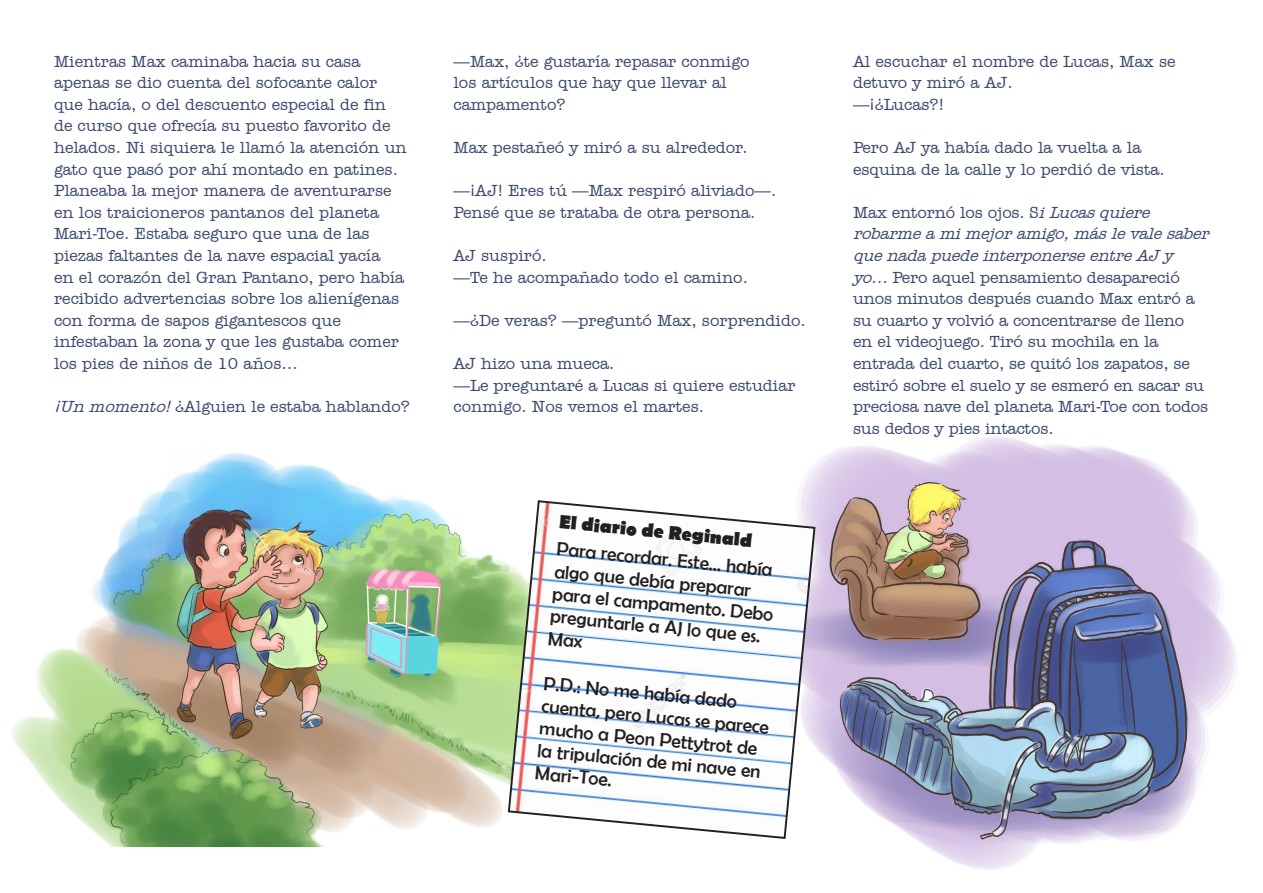
<style>
.page{position:relative;width:1263px;height:893px;background:#fff}
.page>*{position:absolute;margin:0;border:0;box-sizing:border-box;transform-origin:0 0}
.No_Spacing{font:19.35px/22.6px "Berlin Sans FB";color:#231f20}
.No_Spacing-2{font:700 19.35px "Berlin Sans FB";color:#231f20}
.No_Spacing-3{font:500 16.5px/21.6px "Amer Typewriter IT Cby BT";color:#3c4a6f}
.s1{font-style:italic}
</style>
<div class="page">
<img style="left:12px;top:453px;width:495px;height:393px">
<img style="left:801px;top:437px;width:434px;height:433px">
<svg style="left:507px;top:499px;width:309px;height:341px"></svg>
<svg style="left:548px;top:632px;width:34px;height:16px"></svg>
<p class="No_Spacing-3" style="left:54px;top:50px;width:354px">Mientras Max caminaba hacia su casa apenas se dio cuenta del sofocante calor que hacía, o del descuento especial de fin de curso que ofrecía su puesto favorito de helados. Ni siquiera le llamó la atención un gato que pasó por ahí montado en patines.<br>Planeaba la mejor manera de aventurarse en los traicioneros pantanos del planeta Mari-Toe. Estaba seguro que una de las piezas faltantes de la nave espacial yacía<br>en el corazón del Gran Pantano, pero había recibido advertencias sobre los alienígenas con forma de sapos gigantescos que infestaban la zona y que les gustaba comer los pies de niños de 10 años…</p>
<p class="No_Spacing-3" style="left:54px;top:395px;width:357px"><span class="s1">¡Un momento!</span>¿Alguien le estaba hablando?</p>
<p class="No_Spacing-3" style="left:453px;top:50px;width:298px">—Max, ¿te gustaría repasar conmigo los artículos que hay que llevar al campamento?</p>
<p class="No_Spacing-3" style="left:453px;top:136px;width:296px">Max pestañeó y miró a su alrededor.</p>
<p class="No_Spacing-3" style="left:453px;top:179px;width:324px">—¡AJ! Eres tú —Max respiró aliviado—.<br>Pensé que se trataba de otra persona.</p>
<p class="No_Spacing-3" style="left:453px;top:244px;width:95px">AJ suspiró.</p>
<p class="No_Spacing-3" style="left:453px;top:266px;width:296px">—Te he acompañado todo el camino.</p>
<p class="No_Spacing-3" style="left:453px;top:309px;width:354px">—¿De veras? —preguntó Max, sorprendido.</p>
<p class="No_Spacing-3" style="left:453px;top:352px;width:162px">AJ hizo una mueca.</p>
<p class="No_Spacing-3" style="left:453px;top:374px;width:344px">—Le preguntaré a Lucas si quiere estudiar conmigo. Nos vemos el martes.</p>
<p class="No_Spacing-2" style="left:561px;top:510px;width:195px;rotate:6deg">El diario de Reginald</p>
<p class="No_Spacing" style="left:558px;top:536px;width:224px;rotate:6deg">Para recordar. Este… había algo que debía preparar para el campamento. Debo preguntarle a AJ lo que es.</p>
<p class="No_Spacing" style="left:545px;top:671px;width:230px;rotate:6deg">P.D.: No me había dado cuenta, pero Lucas se parece mucho a Peon Pettytrot de la tripulación de mi nave en<br>Mari-Toe.</p>
<p class="No_Spacing-3" style="left:853px;top:50px;width:324px">Al escuchar el nombre de Lucas, Max se detuvo y miró a AJ.</p>
<p class="No_Spacing-3" style="left:853px;top:93px;width:92px">—¡¿Lucas?!</p>
<p class="No_Spacing-3" style="left:853px;top:136px;width:313px">Pero AJ ya había dado la vuelta a la esquina de la calle y lo perdió de vista.</p>
<p class="No_Spacing-3" style="left:853px;top:201px;width:362px">Max entornó los ojos. S<span class="s1">iLucasquiere robarmeamimej oramigo,máslevalesaber quenadapuedeinterponerseentreAJ y yo…</span> Pero aquel pensamiento desapareció unos minutos después cuando Max entró a su cuarto y volvió a concentrarse de lleno<br>en el videojuego. Tiró su mochila en la entrada del cuarto, se quitó los zapatos, se estiró sobre el suelo y se esmeró en sacar su preciosa nave del planeta Mari-Toe con todos sus dedos y pies intactos.</p>
</div>
